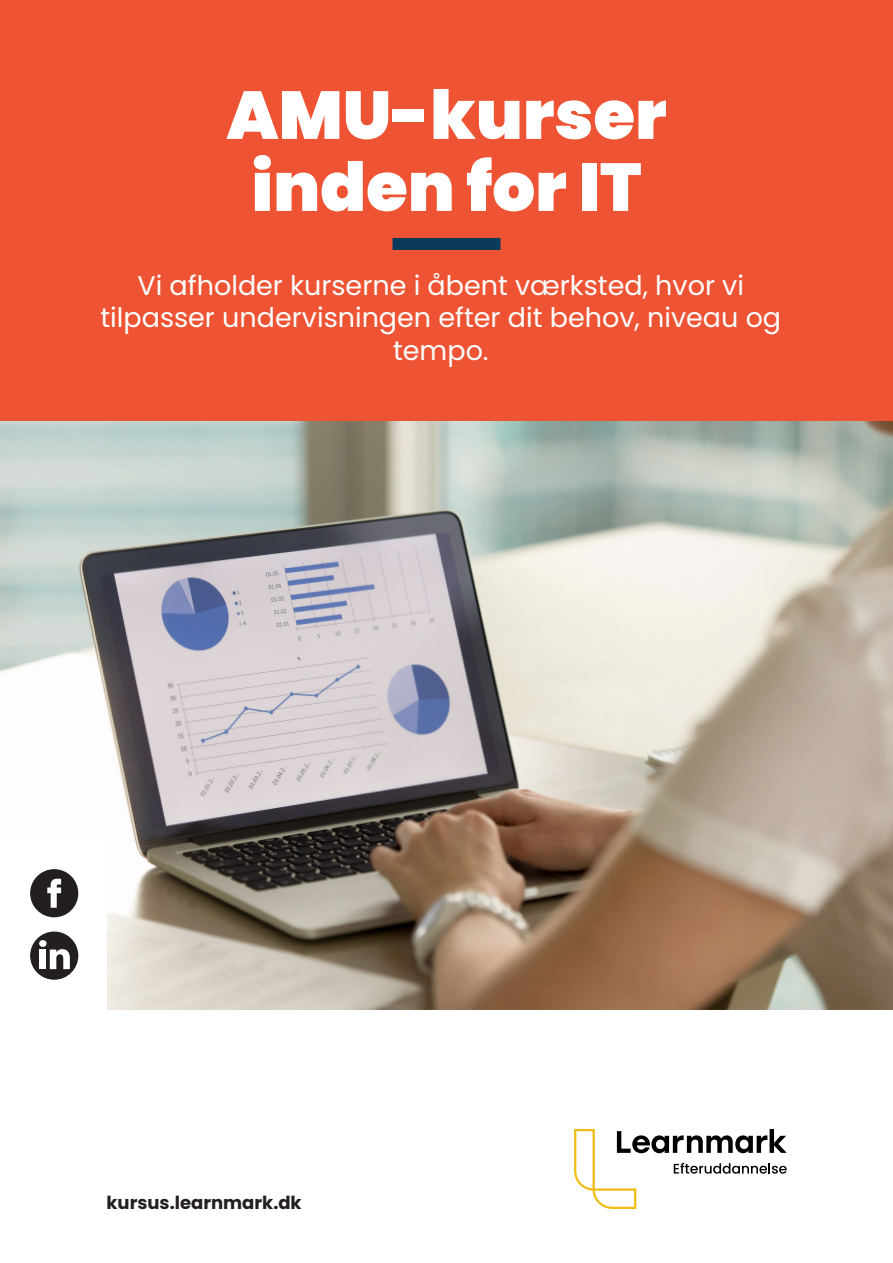
<style>
.page{position:relative;width:893px;height:1263px;background:#fff}
.page>*{position:absolute;margin:0;border:0;box-sizing:border-box;transform-origin:0 0}
.t1{font:900 67.5px/72px "Poppins";color:#fff;text-align:center}
.t2{font:27px/32.4px "Poppins";color:#fff;text-align:center}
.t3{font:700 18px "Poppins";color:#231f20}
</style>
<div class="page">
<img style="left:0;top:420px;width:893px;height:590px">
<div style="left:0;top:0;width:893px;height:420px;background:#ee5433"></div>
<div style="left:0;top:839px;width:107px;height:199px;background:#fff"></div>
<div style="left:30px;top:869px;width:48px;height:48px;background:#231f20;border-radius:24px"></div>
<svg style="left:47px;top:879px;width:14px;height:29px"></svg>
<div style="left:30px;top:931px;width:48px;height:49px;background:#231f20;border-radius:24px"></div>
<div style="left:39px;top:940px;width:8px;height:7px;background:#fff;border-radius:50%"></div>
<div style="left:40px;top:949px;width:6px;height:20px;background:#fff"></div>
<svg style="left:50px;top:949px;width:20px;height:20px"></svg>
<svg style="left:574px;top:1129px;width:213px;height:80px"></svg>
<div style="left:392px;top:238px;width:108px;height:12px;background:#0b3b5b"></div>
<p class="t1" style="left:226px;top:80px;width:442px">AMU-kurser inden for IT</p>
<p class="t2" style="left:100px;top:269px;width:682px">Vi afholder kurserne i åbent værksted, hvor vi tilpasser undervisningen efter dit behov, niveau og tempo.</p>
<p class="t3" style="left:107px;top:1192px;width:197px">kursus.learnmark.dk</p>
</div>
